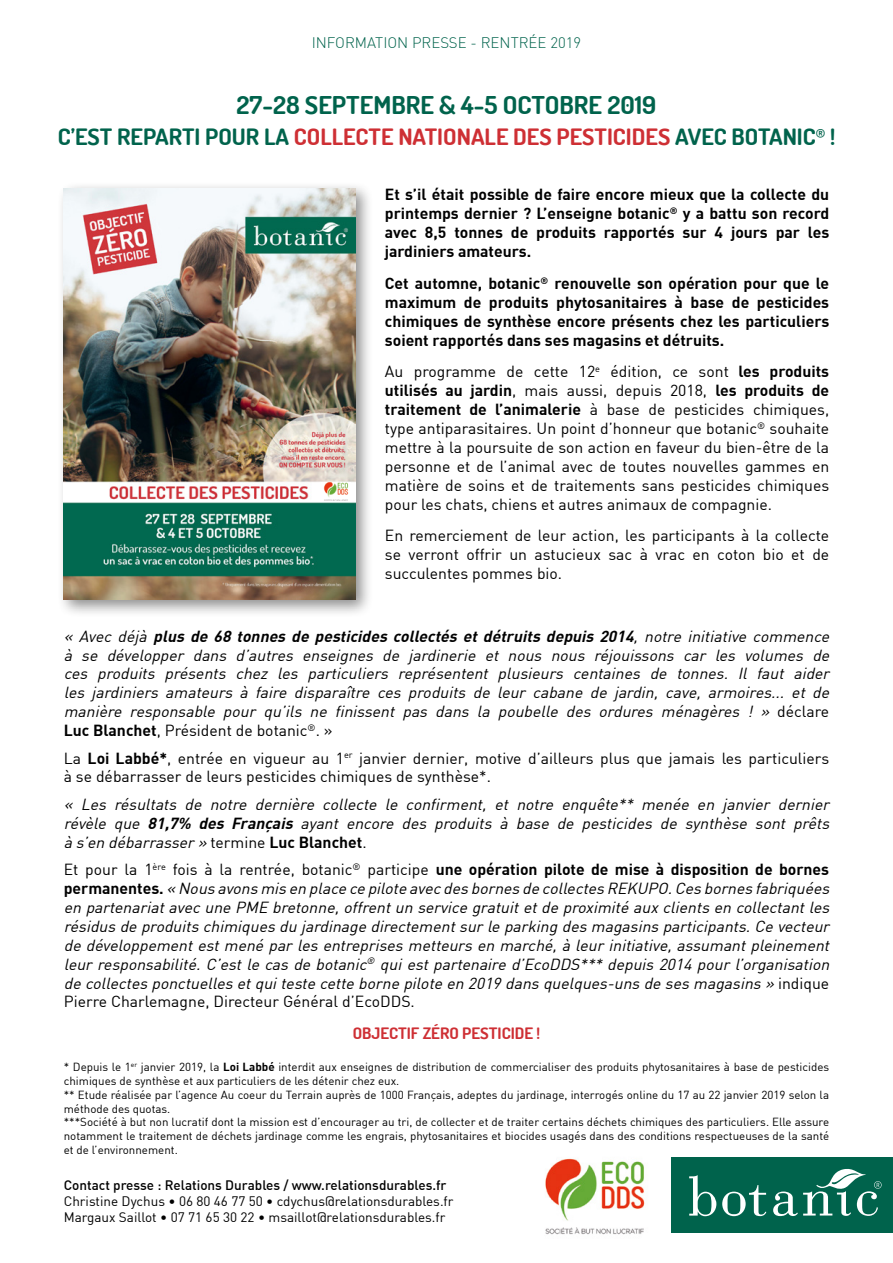
<style>
.page{position:relative;width:893px;height:1263px;background:#fff}
.page>*{position:absolute;margin:0;border:0;box-sizing:border-box;transform-origin:0 0}
.t1{font:700 24.45px "Dosis";color:#00634c;scale:1.05 1}
.t2{font:700 22.5px "Dosis";color:#00634c;scale:1.05 1}
.t3{font:italic 15.75px/18.9px "DIN";color:#000}
.t4{font:15.75px/18.9px "DIN";color:#000;text-align:justify}
.t5{font:700 15.75px/18.9px "DIN";color:#000;text-align:justify}
.t6{font:700 15.75px "Dosis";color:#ce2f34;scale:1.05 1}
.t7{font:300 15px "DIN";color:#00634c}
.t8{font:13.5px/16.2px "DIN";color:#000}
.t9{font:500 13.5px "DIN";color:#000}
.t10{font:11.55px/13.8px "DIN";color:#000}
.s1{color:#ce2f34}
.s2{font-weight:700}
.s3{font-style:normal}
.s4{font-weight:700;font-style:normal}
</style>
<div class="page">
<div style="left:672px;top:1158px;width:221px;height:75px;background:#00634c"></div>
<svg style="left:689px;top:1175px;width:27px;height:41px"></svg>
<svg style="left:722px;top:1185px;width:44px;height:31px"></svg>
<svg style="left:773px;top:1169px;width:109px;height:47px"></svg>
<img style="left:545px;top:1158px;width:100px;height:77px">
<div style="left:56px;top:181px;width:317px;height:436px;background:#000;opacity:.45"></div>
<img style="left:64px;top:188px;width:291px;height:411px">
<img style="left:322px;top:482px;width:28px;height:18px">
<p class="t7" style="left:312px;top:33px;width:271px">INFORMATION PRESSE - RENTRÉE 2019</p>
<h1 class="t1" style="left:237px;top:89px;width:401px">27-28 SEPTEMBRE &amp; 4-5 OCTOBRE 2019</h1>
<h2 class="t2" style="left:58px;top:123px;width:742px">C’EST REPARTI POUR LA <span class="s1">COLLECTE NATIONALE DES PESTICIDES</span> AVEC BOTANIC<sup>®</sup> !</h2>
<p class="t5" style="left:385px;top:185px;width:446px">Et s’il était possible de faire encore mieux que la collecte du printemps dernier ? L’enseigne botanic<sup>®</sup> y a battu son record avec 8,5 tonnes de produits rapportés sur 4 jours par les jardiniers amateurs.</p>
<p class="t5" style="left:385px;top:273px;width:446px">Cet automne, botanic<sup>®</sup> renouvelle son opération pour que le maximum de produits phytosanitaires à base de pesticides chimiques de synthèse encore présents chez les particuliers soient rapportés dans ses magasins et détruits.</p>
<p class="t4" style="left:385px;top:362px;width:446px">Au programme de cette 12<sup>e</sup> édition, ce sont <span class="s2">les produits utilisés au jardin</span>, mais aussi, depuis 2018, <span class="s2">les produits de traitement de l’animalerie</span> à base de pesticides chimiques, type antiparasitaires. Un point d’honneur que botanic<sup>®</sup> souhaite mettre à la poursuite de son action en faveur du bien-être de la personne et de l’animal avec de toutes nouvelles gammes en matière de soins et de traitements sans pesticides chimiques pour les chats, chiens et autres animaux de compagnie.</p>
<p class="t4" style="left:385px;top:526px;width:446px">En remerciement de leur action, les participants à la collecte se verront offrir un astucieux sac à vrac en coton bio et de succulentes pommes bio.</p>
<p class="t3" style="left:64px;top:626px;width:771px">« Avec déjà <span class="s2">plus de 68 tonnes de pesticides collectés et détruits depuis 2014</span>, notre initiative commence à se développer dans d’autres enseignes de jardinerie et nous nous réjouissons car les volumes de ces produits présents chez les particuliers représentent plusieurs centaines de tonnes. Il faut aider les jardiniers amateurs à faire disparaître ces produits de leur cabane de jardin, cave, armoires... et de manière responsable pour qu’ils ne finissent pas dans la poubelle des ordures ménagères ! » <span class="s3">d é c l a re </span><span class="s4">Luc Blanchet</span><span class="s3">, Président de botanic</span><sup>®</sup><span class="s3">. »</span></p>
<p class="t4" style="left:64px;top:748px;width:767px">La <span class="s2">Loi Labbé*</span>, entrée en vigueur au 1<sup>er</sup> janvier dernier, motive d’ailleurs plus que jamais les particuliers à se débarrasser de leurs pesticides chimiques de synthèse*.</p>
<p class="t3" style="left:64px;top:794px;width:771px;text-align:justify">« Les résultats de notre dernière collecte le confirment, et notre enquête** menée en janvier dernier révèle que <span class="s2">81,7% des Français</span> ayant encore des produits à base de pesticides de synthèse sont prêts à s’en débarrasser» <span class="s3">termine</span> <span class="s4">Luc Blanchet</span><span class="s3">.</span></p>
<p class="t3" style="left:64px;top:860px;width:771px"><span class="s3">Et pour la 1</span><sup>ère</sup> <span class="s3">fois à la rentrée, botanic</span><sup>®</sup> <span class="s3">participe</span> <span class="s4">une opération pilote de mise à disposition de bornes p e r m a n e n t e s .</span> « Nous avons mis en place ce pilote avec des bornes de collectes REKUPO.Ces bornes fabriquées en partenariatavec une PME bretonne,offrentun service gratuitetde proximité auxclients en collectantles résidus de produits chimiques du jardinage directementsurle parking des magasins participants.Ce vecteur de développement est mené par les entreprises metteurs en marché, à leur initiative, assumant pleinement leur responsabilité. C’est le cas de botanic<sup>®</sup> qui est partenaire d’EcoDDS*** depuis 2014 pour l’organisation de collectes ponctuelles etquiteste cette borne pilote en 2019 dans quelques-uns de ses magasins » <span class="s3">i n d i q u e Pierre Charlemagne, Directeur Général d’EcoDDS.</span></p>
<p class="t6" style="left:353px;top:1023px;width:180px">OBJECTIF ZÉRO PESTICIDE !</p>
<p class="t10" style="left:64px;top:1060px;width:767px">* Depuis le 1<sup>er</sup> janvier 2019, la <span class="s2">Loi Labbé</span> interdit aux enseignes de distribution de commercialiser des produits phytosanitaires à base de pesticides chimiques de synthèse et aux particuliers de les détenir chez eux.<br>** Etude réalisée par l’agence Au coeur du Terrain auprès de 1000 Français, adeptes du jardinage, interrogés online du 17 au 22 janvier 2019 selon la méthode des quotas.<br>***Société à but non lucratif dont la mission est d’encourager au tri, de collecter et de traiter certains déchets chimiques des particuliers. Elle assure notamment le traitement de déchets jardinage comme les engrais, phytosanitaires et biocides usagés dans des conditions respectueuses de la santé et de l’environnement.</p>
<p class="t9" style="left:64px;top:1176px;width:384px">Contact presse : Relations Durables / www.relationsdurables.fr</p>
<p class="t8" style="left:64px;top:1193px;width:391px">Christine Dychus • 06 80 46 77 50 • cdychus@relationsdurables.fr<br>Margaux Saillot • 07 71 65 30 22 • msaillot@relationsdurables.fr</p>
</div>
